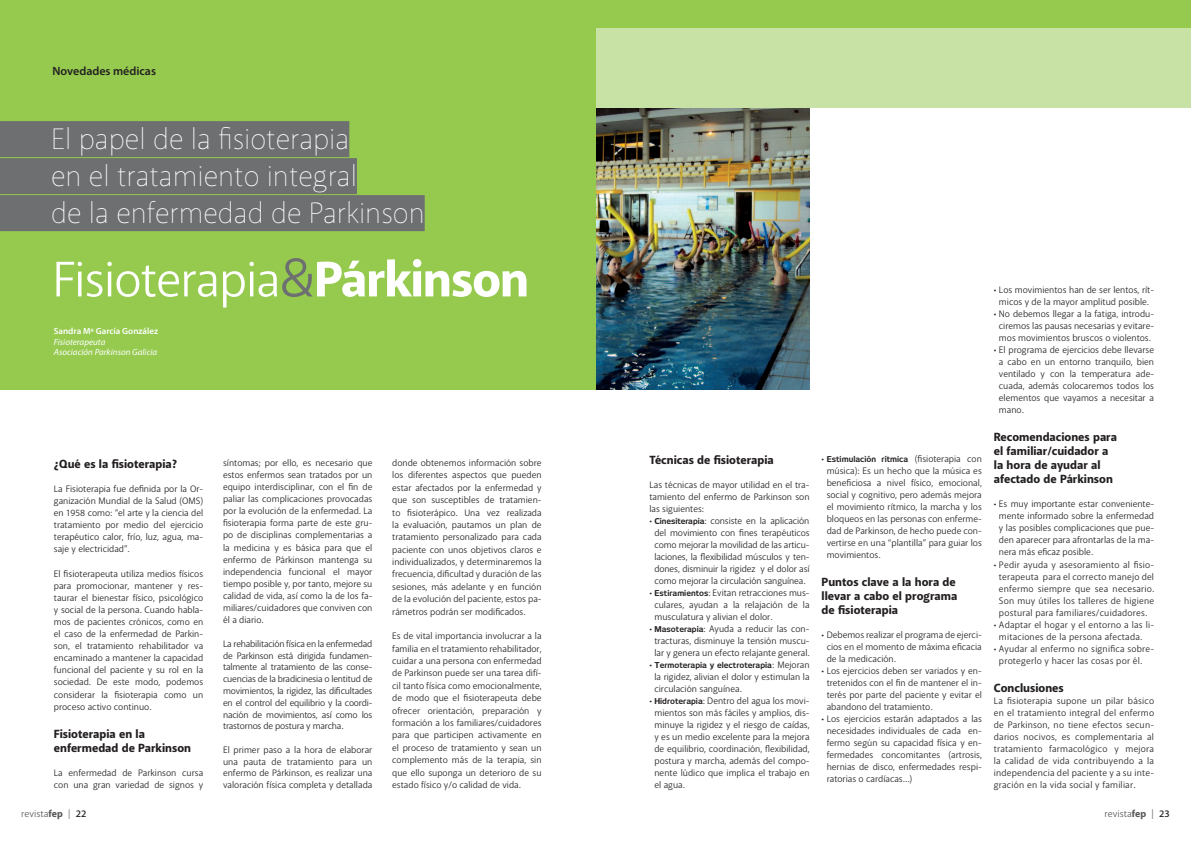
<style>
.page{position:relative;width:1191px;height:842px;background:#fff}
.page>*{position:absolute;margin:0;border:0;box-sizing:border-box;transform-origin:0 0}
.t1{font:50.7px "Akagi";letter-spacing:-.02em;color:#fff}
.t2{font:100 30px/37px "Akagi";color:#fff}
.t3{font:800 12px/14px "Akagi";color:#231f20}
.t4{font:600 12px "Myriad Pro";color:#231f20}
.t5{font:10px "Akagi";color:#58595b}
.t6{font:9.5px/12px "Akagi";color:#231f20;text-align:justify}
.t7{font:9.5px/12px "Akagi";letter-spacing:.02em;color:#231f20}
.t8{font:italic 9px/10.8px "Myriad Pro";color:#fff}
.t9{font:600 9px "Myriad Pro";color:#fff}
.t10{font:700 8px "New June";color:#231f20}
.s1{font-family:"New June";color:#6d6f71}
.s2{font-weight:800}
.s3{font-family:"New June";font-weight:700;font-size:8px}
.s4{font-family:"Akagi";font-weight:400;font-size:9.5px}
.s5{font-weight:600;color:#231f20}
</style>
<div class="page">
<img style="left:595px;top:108px;width:214px;height:281px">
<div style="left:595px;top:0;width:596px;height:108px;background:#c8e1a4"></div>
<div style="left:0;top:0;width:595px;height:389px;background:#95ca4f"></div>
<div style="left:0;top:121px;width:349px;height:36px;background:#6d6f71"></div>
<div style="left:0;top:158px;width:357px;height:36px;background:#6d6f71"></div>
<div style="left:0;top:195px;width:425px;height:36px;background:#6d6f71"></div>
<div style="left:595px;top:0;width:596px;height:27px;background:#95ca4f"></div>
<p class="t4" style="left:52px;top:64px;width:105px">Novedades médicas</p>
<h2 class="t2" style="left:51px;top:119px;width:375px">El papel de la fisioterapia<br>en el tratamiento integral<br>de la enfermedad de Parkinson</h2>
<h1 class="t1" style="left:52px;top:248px;width:478px">Fisioterapia<span class="s1">&amp;</span><span class="s2">Párkinson</span></h1>
<p class="t9" style="left:54px;top:325px;width:106px">Sandra Mª García González</p>
<p class="t8" style="left:54px;top:336px;width:105px">Fisioterapeuta<br>Asociación Parkinson Galicia</p>
<p class="t3" style="left:54px;top:457px;width:125px">¿Qué es la fisioterapia?</p>
<p class="t6" style="left:54px;top:483px;width:151px">La Fisioterapia fue definida por la Or&shy;ganización Mundial de la Salud (OMS) en 1958 como: “el arte y la ciencia del tratamiento por medio del ejercicio terapéutico calor, frío, luz, agua, ma&shy;saje y electricidad”.</p>
<p class="t6" style="left:54px;top:567px;width:151px">El fisioterapeuta utiliza medios físicos para promocionar, mantener y res&shy;taurar el bienestar físico, psicológico y social de la persona. Cuando habla&shy;mos de pacientes crónicos, como en el caso de la enfermedad de Parkin&shy;son, el tratamiento rehabilitador va encaminado a mantener la capacidad funcional del paciente y su rol en la sociedad. De este modo, podemos considerar la fisioterapia como un proceso activo continuo.</p>
<p class="t3" style="left:54px;top:727px;width:139px">Fisioterapia en la enfermedad de Parkinson</p>
<p class="t6" style="left:54px;top:767px;width:151px">La enfermedad de Parkinson cursa con una gran variedad de signos y</p>
<p class="t6" style="left:223px;top:457px;width:151px">síntomas; por ello, es necesario que estos enfermos sean tratados por un equipo interdisciplinar, con el fin de paliar las complicaciones provocadas por la evolución de la enfermedad. La fisioterapia forma parte de este gru&shy;po de disciplinas complementarias a la medicina y es básica para que el enfermo de Párkinson mantenga su independencia funcional el mayor tiempo posible y, por tanto, mejore su calidad de vida, así como la de los fa&shy;miliares/cuidadores que conviven con él a diario.</p>
<p class="t6" style="left:223px;top:638px;width:151px">La rehabilitación física en la enfermedad de Parkinson está dirigida fundamen&shy;talmente al tratamiento de las conse&shy;cuencias de la bradicinesia o lentitud de movimientos, la rigidez, las dificultades en el control del equilibrio y la coordi&shy;nación de movimientos, así como los trastornos de postura y marcha.</p>
<p class="t6" style="left:223px;top:744px;width:151px">El primer paso a la hora de elaborar una pauta de tratamiento para un enfermo de Párkinson, es realizar una valoración física completa y detallada</p>
<p class="t6" style="left:392px;top:456px;width:151px;line-height:12.4px">donde obtenemos información sobre los diferentes aspectos que pueden estar afectados por la enfermedad y que son susceptibles de tratamien&shy;to fisioterápico. Una vez realizada la evaluación, pautamos un plan de tratamiento personalizado para cada paciente con unos objetivos claros e individualizados, y determinaremos la frecuencia, dificultad y duración de las sesiones, más adelante y en función de la evolución del paciente, estos pa&shy;rámetros podrán ser modificados.</p>
<p class="t6" style="left:392px;top:630px;width:151px;line-height:12.4px">Es de vital importancia involucrar a la familia en el tratamiento rehabilitador, cuidar a una persona con enfermedad de Parkinson puede ser una tarea difí&shy;cil tanto física como emocionalmente, de modo que el fisioterapeuta debe ofrecer orientación, preparación y formación a los familiares/cuidadores para que participen activamente en el proceso de tratamiento y sean un complemento más de la terapia, sin que ello suponga un deterioro de su estado físico y/o calidad de vida.</p>
<p class="t3" style="left:649px;top:453px;width:126px">Técnicas de fisioterapia</p>
<p class="t6" style="left:649px;top:478px;width:162px">Las técnicas de mayor utilidad en el tra&shy;tamiento del enfermo de Parkinson son las siguientes:</p>
<p class="t6" style="left:649px;top:514px;width:162px;text-align:center">• <span class="s3">Cinesiterapia</span>: consiste en la aplicación del movimiento con fines terapéuticos como mejorar la movilidad de las articu&shy;laciones, la flexibilidad músculos y ten&shy;dones, disminuir la rigidez y el dolor así como mejorar la circulación sanguínea.</p>
<p class="t6" style="left:654px;top:586px;width:157px;text-indent:-5px">• <span class="s3">Estiramientos</span>: Evitan retracciones mus&shy;culares, ayudan a la relajación de la musculatura y alivian el dolor.</p>
<p class="t6" style="left:649px;top:622px;width:162px;text-align:center">• <span class="s3">Masoterapia</span>: Ayuda a reducir las con&shy;tracturas, disminuye la tensión muscu&shy;lar y genera un efecto relajante general.</p>
<p class="t10" style="left:649px;top:660px;width:162px"><span class="s4">•</span> Termoterapia y electroterapia<span class="s4">: Mejoran</span></p>
<p class="t6" style="left:654px;top:671px;width:157px">la rigidez, alivian el dolor y estimulan la circulación sanguínea.</p>
<p class="t6" style="left:654px;top:695px;width:157px;text-indent:-5px">• <span class="s3">Hidroterapia</span>: Dentro del agua los movi&shy;mientos son más fáciles y amplios, dis&shy;minuye la rigidez y el riesgo de caídas, y es un medio excelente para la mejora de equilibrio, coordinación, flexibilidad, postura y marcha, además del compo&shy;nente lúdico que implica el trabajo en el agua.</p>
<p class="t10" style="left:821px;top:454px;width:162px"><span class="s4">•</span> Estimulación rítmica <span class="s4">(fisioterapia con</span></p>
<p class="t6" style="left:826px;top:464px;width:157px">música): Es un hecho que la música es beneficiosa a nivel físico, emocional, social y cognitivo, pero además mejora el movimiento rítmico, la marcha y los bloqueos en las personas con enferme&shy;dad de Parkinson, de hecho puede con&shy;vertirse en una “plantilla” para guiar los movimientos.</p>
<p class="t3" style="left:821px;top:575px;width:137px">Puntos clave a la hora de llevar a cabo el programa de fisioterapia</p>
<p class="t6" style="left:826px;top:629px;width:157px;text-indent:-5px">• Debemos realizar el programa de ejerci&shy;cios en el momento de máxima eficacia de la medicación.</p>
<p class="t6" style="left:826px;top:665px;width:157px;text-indent:-5px">• Los ejercicios deben ser variados y en&shy;tretenidos con el fin de mantener el in&shy;terés por parte del paciente y evitar el abandono del tratamiento.</p>
<p class="t6" style="left:826px;top:712px;width:157px;text-indent:-5px">• Los ejercicios estarán adaptados a las necesidades individuales de cada en&shy;fermo según su capacidad física y en&shy;fermedades concomitantes (artrosis, hernias de disco, enfermedades respi&shy;ratorias o cardíacas…)</p>
<p class="t6" style="left:994px;top:283px;width:162px;text-align:center">• Los movimientos han de ser lentos, rít&shy;micos y de la mayor amplitud posible.</p>
<p class="t6" style="left:994px;top:307px;width:162px;text-align:center">• No debemos llegar a la fatiga, introdu&shy;ciremos las pausas necesarias y evitare&shy;mos movimientos bruscos o violentos.</p>
<p class="t6" style="left:999px;top:344px;width:157px;text-indent:-5px">• El programa de ejercicios debe llevarse a cabo en un entorno tranquilo, bien ventilado y con la temperatura ade&shy;cuada, además colocaremos todos los elementos que vayamos a necesitar a mano.</p>
<p class="t3" style="left:994px;top:430px;width:125px">Recomendaciones para el familiar/cuidador a la hora de ayudar al afectado de Párkinson</p>
<p class="t6" style="left:999px;top:498px;width:157px;text-indent:-5px">• Es muy importante estar conveniente&shy;mente informado sobre la enfermedad y las posibles complicaciones que pue&shy;den aparecer para afrontarlas de la ma&shy;nera más eficaz posible.</p>
<p class="t7" style="left:994px;top:558px;width:162px;text-align:center">• Pedir ayuda y asesoramiento al fisio&shy;terapeuta para el correcto manejo del enfermo siempre que sea necesario.<br>Son muy útiles los talleres de higiene postural para familiares/cuidadores.</p>
<p class="t7" style="left:999px;top:618px;width:157px;text-indent:-5px">• Adaptar el hogar y el entorno a las li&shy;mitaciones de la persona afectada.</p>
<p class="t7" style="left:999px;top:642px;width:157px;text-indent:-5px">• Ayudar al enfermo no significa sobre&shy;protegerlo y hacer las cosas por él.</p>
<p class="t3" style="left:994px;top:681px;width:71px">Conclusiones</p>
<p class="t6" style="left:994px;top:695px;width:162px">La fisioterapia supone un pilar básico en el tratamiento integral del enfermo de Parkinson, no tiene efectos secun&shy;darios nocivos, es complementaria al tratamiento farmacológico y mejora la calidad de vida contribuyendo a la independencia del paciente y a su inte&shy;gración en la vida social y familiar.</p>
<p class="t5" style="left:21px;top:808px;width:67px">revista<span class="s2">fep</span> | <span class="s5">22</span></p>
<p class="t5" style="left:1104px;top:808px;width:67px">revista<span class="s2">fep</span> | <span class="s5">23</span></p>
</div>
